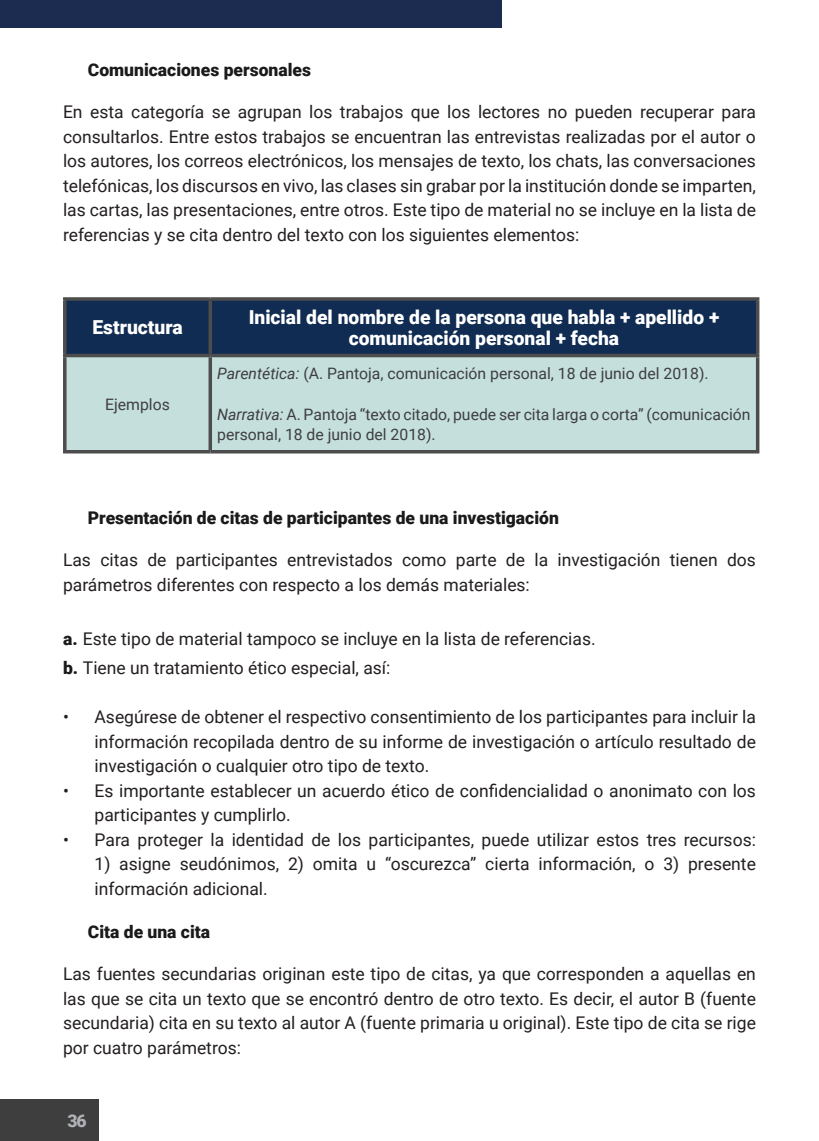
<style>
.page{position:relative;width:819px;height:1141px;background:#fff}
.page>*{position:absolute;margin:0;border:0;box-sizing:border-box;transform-origin:0 0}
.parrafo01{font:900 19.25px/21px "Roboto";color:#fff;text-align:center}
.parrafo01-2{font:17.5px/24.5px "Roboto";color:#231f20;text-align:justify}
.parrafo01-3{font:900 17.5px "Roboto";color:#1a1a1a}
.t1{font:900 17.5px "Roboto";color:#b0b1b5}
.parrafo01-4{font:15.75px/20.1px "Roboto";color:#3e3e3f}
.s1{font-style:italic}
.s2{font-weight:900;color:#1a1a1a}
</style>
<div class="page">
<div style="left:0;top:1100px;width:98px;height:41px;background:#3e3e3f"></div>
<div style="left:0;top:0;width:501px;height:27px;background:#1b2c50"></div>
<div style="left:66px;top:301px;width:689px;height:53px;background:#112c52"></div>
<div style="left:66px;top:357px;width:689px;height:93px;background:#c4dfdc"></div>
<hr style="left:63px;top:357px;width:3px;height:93px;background:#4d4d4d">
<svg style="left:208px;top:357px;width:4px;height:93px"></svg>
<svg style="left:755px;top:357px;width:4px;height:93px"></svg>
<hr style="left:63px;top:450px;width:147px;height:3px;background:#4d4d4d">
<hr style="left:210px;top:450px;width:549px;height:3px;background:#4d4d4d">
<svg style="left:63px;top:297px;width:147px;height:4px"></svg>
<hr style="left:63px;top:301px;width:3px;height:53px;background:#4d4d4d">
<svg style="left:210px;top:297px;width:549px;height:4px;background:#535557"></svg>
<svg style="left:208px;top:301px;width:4px;height:53px"></svg>
<svg style="left:755px;top:301px;width:4px;height:53px"></svg>
<hr style="left:63px;top:354px;width:147px;height:3px;background:#4d4d4d">
<hr style="left:210px;top:354px;width:549px;height:3px;background:#4d4d4d">
<p class="parrafo01-3" style="left:88px;top:58px;width:225px">Comunicaciones personales</p>
<p class="parrafo01-2" style="left:63px;top:99px;width:694px">En esta categoría se agrupan los trabajos que los lectores no pueden recuperar para consultarlos. Entre estos trabajos se encuentran las entrevistas realizadas por el autor o los autores, los correos electrónicos, los mensajes de texto, los chats, las conversaciones telefónicas, los discursos en vivo, las clases sin grabar por la institución donde se imparten, las cartas, las presentaciones, entre otros. Este tipo de material no se incluye en la lista de referencias y se cita dentro del texto con los siguientes elementos:</p>
<p class="parrafo01" style="left:92px;top:316px;width:92px">Estructura</p>
<p class="parrafo01" style="left:249px;top:306px;width:472px">Inicial del nombre de la persona que habla + apellido + comunicación personal + fecha</p>
<p class="parrafo01-4" style="left:105px;top:393px;width:66px">Ejemplos</p>
<p class="parrafo01-4" style="left:217px;top:363px;width:493px"><span class="s1">Parentética:</span> (A. Pantoja, comunicación personal, 18 de junio del 2018).</p>
<p class="parrafo01-4" style="left:217px;top:403px;width:535px"><span class="s1">Narrativa:</span> A. Pantoja “texto citado, puede ser cita larga o corta” (comunicación personal, 18 de junio del 2018).</p>
<p class="parrafo01-3" style="left:88px;top:506px;width:472px">Presentación de citas de participantes de una investigación</p>
<p class="parrafo01-2" style="left:63px;top:547px;width:694px">Las citas de participantes entrevistados como parte de la investigación tienen dos parámetros diferentes con respecto a los demás materiales:</p>
<p class="parrafo01-2" style="left:63px;top:625px;width:534px"><span class="s2">a.</span> Este tipo de material tampoco se incluye en la lista de referencias.</p>
<p class="parrafo01-2" style="left:63px;top:655px;width:329px"><span class="s2">b.</span> Tiene un tratamiento ético especial, así:</p>
<p class="parrafo01-2" style="left:94px;top:704px;width:663px;text-indent:-32px">• Asegúrese de obtener el respectivo consentimiento de los participantes para incluir la información recopilada dentro de su informe de investigación o artículo resultado de investigación o cualquier otro tipo de texto.</p>
<p class="parrafo01-2" style="left:94px;top:777px;width:663px;text-indent:-32px">• Es importante establecer un acuerdo ético de confidencialidad o anonimato con los participantes y cumplirlo.</p>
<p class="parrafo01-2" style="left:63px;top:826px;width:694px">• Para proteger la identidad de los participantes, puede utilizar estos tres recursos:</p>
<p class="parrafo01-2" style="left:94px;top:851px;width:663px">1) asigne seudónimos, 2) omita u “oscurezca” cierta información, o 3) presente información adicional.</p>
<p class="parrafo01-3" style="left:88px;top:920px;width:124px">Cita de una cita</p>
<p class="parrafo01-2" style="left:63px;top:961px;width:694px">Las fuentes secundarias originan este tipo de citas, ya que corresponden a aquellas en las que se cita un texto que se encontró dentro de otro texto. Es decir, el autor B (fuente secundaria) cita en su texto al autor A (fuente primaria u original). Este tipo de cita se rige por cuatro parámetros:</p>
<p class="t1" style="left:67px;top:1108px;width:21px">36</p>
</div>
